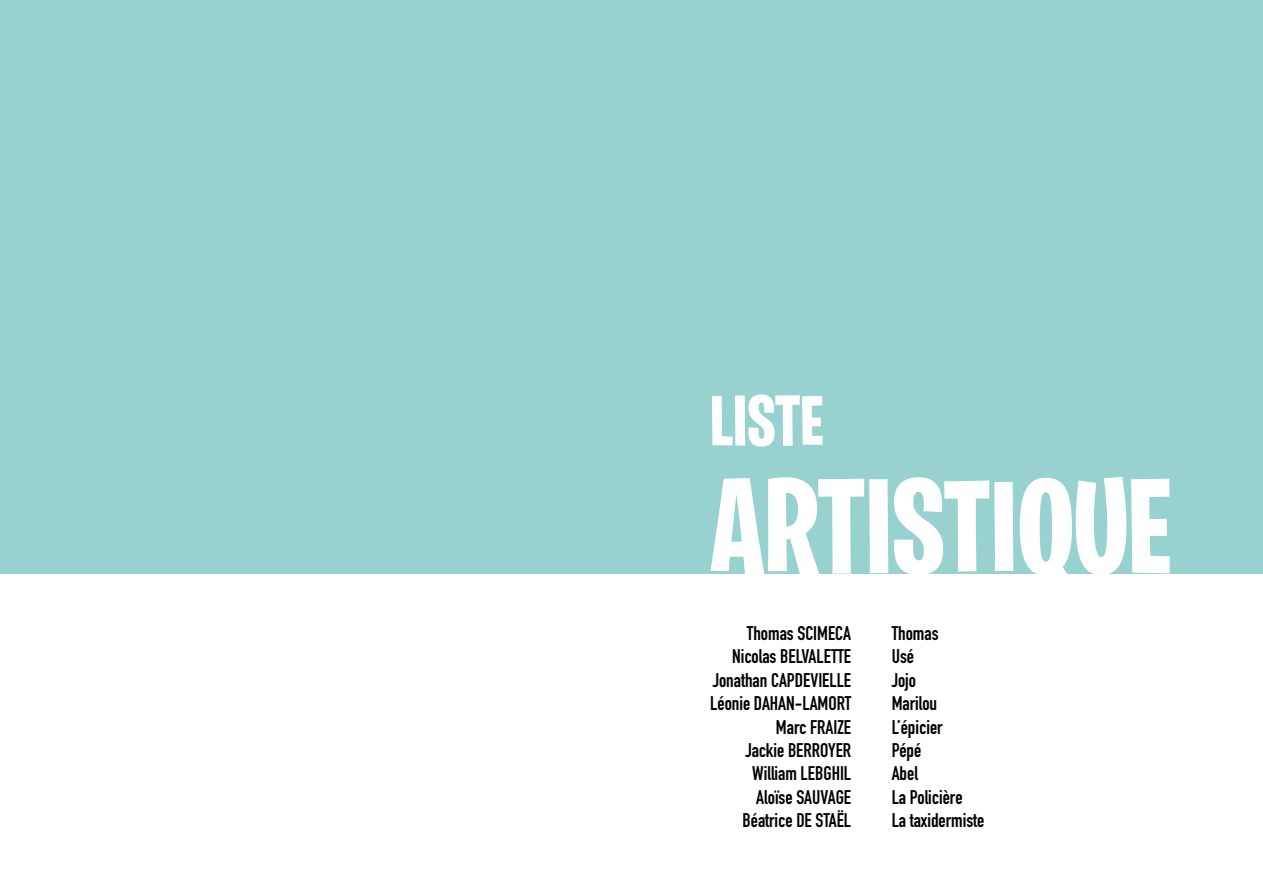
<style>
.page{position:relative;width:1263px;height:893px;background:#fff}
.page>*{position:absolute;margin:0;border:0;box-sizing:border-box;transform-origin:0 0}
.t1{font:700 135px "Burbank Big Condensed";color:#fff}
.t2{font:700 72px "Burbank Big Condensed";color:#fff}
.t3{font:700 19.5px "DIN Condensed";color:#000}
</style>
<div class="page">
<div style="left:0;top:0;width:1263px;height:573px;background:#97d2d0"></div>
<h2 class="t2" style="left:710px;top:378px;width:115px">LISTE</h2>
<h1 class="t1" style="left:710px;top:446px;width:463px">ARTISTIQUE</h1>
<p class="t3" style="left:747px;top:620px;width:106px">Thomas SCIMECA</p>
<p class="t3" style="left:892px;top:620px;width:48px">Thomas</p>
<p class="t3" style="left:732px;top:643px;width:121px">Nicolas BELVALETTE</p>
<p class="t3" style="left:892px;top:643px;width:24px">Usé</p>
<p class="t3" style="left:713px;top:667px;width:140px">Jonathan CAPDEVIELLE</p>
<p class="t3" style="left:892px;top:667px;width:26px">Jojo</p>
<p class="t3" style="left:710px;top:690px;width:142px">Léonie DAHAN-LAMORT</p>
<p class="t3" style="left:892px;top:690px;width:47px">Marilou</p>
<p class="t3" style="left:776px;top:714px;width:77px">Marc FRAIZE</p>
<p class="t3" style="left:892px;top:714px;width:52px">L’épicier</p>
<p class="t3" style="left:745px;top:737px;width:107px">Jackie BERROYER</p>
<p class="t3" style="left:892px;top:737px;width:31px">Pépé</p>
<p class="t3" style="left:752px;top:760px;width:101px">William LEBGHIL</p>
<p class="t3" style="left:892px;top:760px;width:28px">Abel</p>
<p class="t3" style="left:756px;top:784px;width:96px">Aloïse SAUVAGE</p>
<p class="t3" style="left:892px;top:784px;width:72px">La Policière</p>
<p class="t3" style="left:742px;top:807px;width:110px">Béatrice DE STAËL</p>
<p class="t3" style="left:892px;top:807px;width:94px">La taxidermiste</p>
</div>
